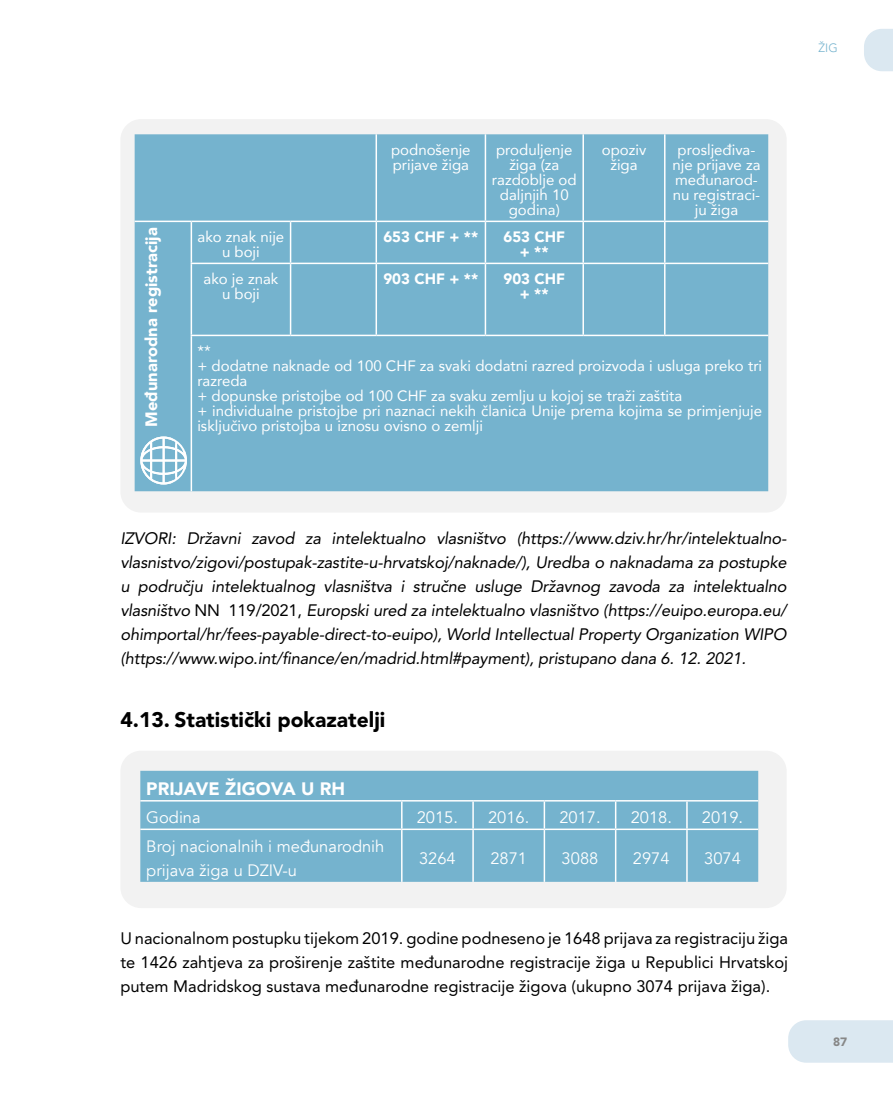
<style>
.page{position:relative;width:893px;height:1106px;background:#fff}
.page>*{position:absolute;margin:0;border:0;box-sizing:border-box;transform-origin:0 0}
.t1{font:900 21px "Avenir LT Pro";color:#000}
.t2{font:900 18px "Avenir";color:#fff}
.t3{font:italic 16.5px/24px "Avenir LT Pro";letter-spacing:-.01em;color:#000;text-align:justify}
.t4{font:16.5px/24px "Avenir LT Pro";color:#000;text-align:justify}
.t5{font:16.5px/24px "Avenir";color:#fff}
.t6{font:900 16.5px "Avenir";color:#fff}
.t7{font:15px/15px "Avenir";color:#fff;text-align:center}
.t8{font:900 15px/15px "Avenir";color:#fff;text-align:center}
.t9{font:300 12px "Avenir LT Pro";color:#75b3ce}
.t10{font:900 12px "Avenir LT Pro";color:#878787}
.s1{font-style:normal}
</style>
<div class="page">
<div style="left:788px;top:1020px;width:105px;height:42px;background:#dbe8f1"></div>
<svg style="left:864px;top:29px;width:29px;height:42px"></svg>
<div style="left:120px;top:119px;width:667px;height:393px;background:#f2f2f2;border-radius:21px"></div>
<div style="left:135px;top:134px;width:633px;height:357px;background:#75b3ce"></div>
<hr style="left:376px;top:134px;width:1px;height:87px;background:#fff">
<hr style="left:485px;top:134px;width:1px;height:87px;background:#fff">
<hr style="left:582px;top:134px;width:2px;height:87px;background:#fff">
<hr style="left:664px;top:134px;width:1px;height:87px;background:#fff">
<hr style="left:135px;top:221px;width:56px;height:1px;background:#fff">
<hr style="left:191px;top:221px;width:100px;height:1px;background:#fff">
<hr style="left:291px;top:221px;width:85px;height:1px;background:#fff">
<hr style="left:376px;top:221px;width:109px;height:1px;background:#fff">
<hr style="left:485px;top:221px;width:98px;height:1px;background:#fff">
<hr style="left:583px;top:221px;width:82px;height:1px;background:#fff">
<hr style="left:665px;top:221px;width:103px;height:1px;background:#fff">
<hr style="left:191px;top:222px;width:1px;height:41px;background:#fff">
<hr style="left:290px;top:222px;width:1px;height:41px;background:#fff">
<hr style="left:376px;top:222px;width:1px;height:41px;background:#fff">
<hr style="left:485px;top:222px;width:1px;height:41px;background:#fff">
<hr style="left:582px;top:222px;width:2px;height:41px;background:#fff">
<hr style="left:664px;top:222px;width:1px;height:41px;background:#fff">
<hr style="left:191px;top:263px;width:100px;height:1px;background:#fff">
<hr style="left:191px;top:264px;width:1px;height:71px;background:#fff">
<hr style="left:291px;top:263px;width:85px;height:1px;background:#fff">
<hr style="left:290px;top:264px;width:1px;height:71px;background:#fff">
<hr style="left:376px;top:263px;width:109px;height:1px;background:#fff">
<hr style="left:376px;top:264px;width:1px;height:71px;background:#fff">
<hr style="left:485px;top:263px;width:98px;height:1px;background:#fff">
<hr style="left:485px;top:264px;width:1px;height:71px;background:#fff">
<hr style="left:583px;top:263px;width:82px;height:1px;background:#fff">
<hr style="left:582px;top:264px;width:2px;height:71px;background:#fff">
<hr style="left:665px;top:263px;width:103px;height:1px;background:#fff">
<hr style="left:664px;top:264px;width:1px;height:71px;background:#fff">
<hr style="left:191px;top:335px;width:100px;height:1px;background:#fff">
<hr style="left:191px;top:336px;width:1px;height:155px;background:#fff">
<hr style="left:291px;top:335px;width:85px;height:1px;background:#fff">
<hr style="left:376px;top:335px;width:109px;height:1px;background:#fff">
<hr style="left:485px;top:335px;width:98px;height:1px;background:#fff">
<hr style="left:583px;top:335px;width:82px;height:1px;background:#fff">
<hr style="left:665px;top:335px;width:103px;height:1px;background:#fff">
<svg style="left:140px;top:436px;width:47px;height:48px"></svg>
<div style="left:120px;top:750px;width:667px;height:158px;background:#f2f2f2;border-radius:21px"></div>
<div style="left:140px;top:770px;width:618px;height:111px;background:#75b3ce"></div>
<hr style="left:140px;top:800px;width:262px;height:1px;background:#fff">
<hr style="left:402px;top:800px;width:71px;height:1px;background:#fff">
<hr style="left:401px;top:801px;width:2px;height:27px;background:#fff">
<hr style="left:473px;top:800px;width:71px;height:1px;background:#fff">
<hr style="left:472px;top:801px;width:2px;height:27px;background:#fff">
<hr style="left:544px;top:800px;width:72px;height:1px;background:#fff">
<svg style="left:544px;top:801px;width:1px;height:27px"></svg>
<hr style="left:616px;top:800px;width:71px;height:1px;background:#fff">
<svg style="left:615px;top:801px;width:1px;height:27px"></svg>
<hr style="left:687px;top:800px;width:71px;height:1px;background:#fff">
<hr style="left:686px;top:801px;width:2px;height:27px;background:#fff">
<hr style="left:140px;top:828px;width:262px;height:2px;background:#fff">
<hr style="left:402px;top:828px;width:71px;height:2px;background:#fff">
<hr style="left:401px;top:830px;width:2px;height:51px;background:#fff">
<hr style="left:473px;top:828px;width:71px;height:2px;background:#fff">
<hr style="left:472px;top:830px;width:2px;height:51px;background:#fff">
<hr style="left:544px;top:828px;width:72px;height:2px;background:#fff">
<hr style="left:544px;top:830px;width:1px;height:51px;background:#fff">
<hr style="left:616px;top:828px;width:71px;height:2px;background:#fff">
<hr style="left:615px;top:830px;width:1px;height:51px;background:#fff">
<hr style="left:687px;top:828px;width:71px;height:2px;background:#fff">
<hr style="left:686px;top:830px;width:2px;height:51px;background:#fff">
<p class="t7" style="left:391px;top:142px;width:81px;text-align:left">podnošenje prijave žiga</p>
<p class="t7" style="left:492px;top:142px;width:86px">produljenje žiga (za razdoblje od daljnjih 10 godina)</p>
<p class="t7" style="left:602px;top:142px;width:46px">opoziv žiga</p>
<p class="t7" style="left:672px;top:142px;width:90px">prosljeđiva&shy;nje prijave za međunarod&shy;nu registraci&shy;ju žiga</p>
<p class="t6" style="left:137px;top:427px;width:201px;rotate:-90deg">Međunarodna registracija</p>
<p class="t7" style="left:198px;top:229px;width:88px">ako znak nije u boji</p>
<p class="t8" style="left:383px;top:229px;width:96px">653 CHF + **</p>
<p class="t8" style="left:503px;top:229px;width:63px">653 CHF + **</p>
<p class="t7" style="left:204px;top:271px;width:76px">ako je znak u boji</p>
<p class="t8" style="left:383px;top:271px;width:96px">903 CHF + **</p>
<p class="t8" style="left:503px;top:271px;width:63px">903 CHF + **</p>
<p class="t7" style="left:197px;top:343px;width:566px;text-align:left">**<br>+ dodatne naknade od 100 CHF za svaki dodatni razred proizvoda i usluga preko tri razreda<br>+ dopunske pristojbe od 100 CHF za svaku zemlju u kojoj se traži zaštita<br>+ individualne pristojbe pri naznaci nekih članica Unije prema kojima se primjenjuje isključivo pristojba u iznosu ovisno o zemlji</p>
<p class="t9" style="left:819px;top:40px;width:21px">ŽIG</p>
<p class="t3" style="left:120px;top:526px;width:668px">IZVORI: Državni zavod za intelektualno vlasništvo (https://www.dziv.hr/hr/intelektualno&shy;vlasnistvo/zigovi/postupak-zastite-u-hrvatskoj/naknade/), Uredba o naknadama za postupke u području intelektualnog vlasništva i stručne usluge Državnog zavoda za intelektualno vlasništvo <span class="s1">NN 119/2021,</span> Europski ured za intelektualno vlasništvo (https://euipo.europa.eu/ ohimportal/hr/fees-payable-direct-to-euipo), World Intellectual Property Organization WIPO (https://www.wipo.int/finance/en/madrid.html#payment), pristupano dana 6. 12. 2021.</p>
<p class="t1" style="left:120px;top:707px;width:266px">4.13. Statistički pokazatelji</p>
<p class="t2" style="left:146px;top:773px;width:200px">PRIJAVE ŽIGOVA U RH</p>
<p class="t5" style="left:146px;top:806px;width:56px">Godina</p>
<p class="t5" style="left:417px;top:806px;width:43px">2015.</p>
<p class="t5" style="left:488px;top:806px;width:43px">2016.</p>
<p class="t5" style="left:559px;top:806px;width:43px">2017.</p>
<p class="t5" style="left:631px;top:806px;width:43px">2018.</p>
<p class="t5" style="left:702px;top:806px;width:43px">2019.</p>
<p class="t5" style="left:146px;top:834px;width:240px">Broj nacionalnih i međunarodnih prijava žiga u DZIV-u</p>
<p class="t5" style="left:419px;top:846px;width:38px">3264</p>
<p class="t5" style="left:490px;top:846px;width:38px">2871</p>
<p class="t5" style="left:562px;top:846px;width:38px">3088</p>
<p class="t5" style="left:633px;top:846px;width:38px">2974</p>
<p class="t5" style="left:704px;top:846px;width:38px">3074</p>
<p class="t4" style="left:120px;top:925px;width:669px">U nacionalnom postupku tijekom 2019. godine podneseno je 1648 prijava za registraciju žiga te 1426 zahtjeva za proširenje zaštite međunarodne registracije žiga u Republici Hrvatskoj putem Madridskog sustava međunarodne registracije žigova (ukupno 3074 prijava žiga).</p>
<p class="t10" style="left:833px;top:1034px;width:16px">87</p>
</div>
